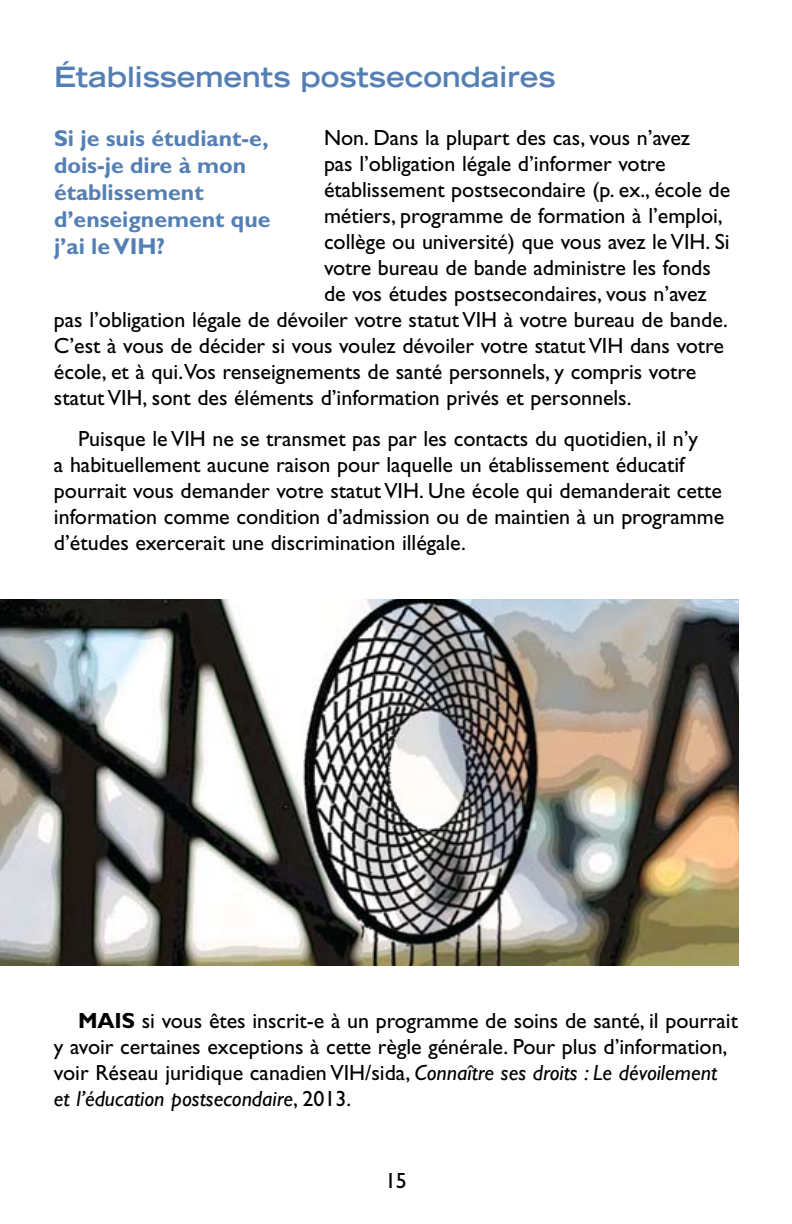
<style>
.page{position:relative;width:792px;height:1224px;background:#fff}
.page>*{position:absolute;margin:0;border:0;box-sizing:border-box;transform-origin:0 0}
.t1{font:700 expanded 28px "Trade Gothic LH";color:#547fb4}
.t2{font:700 23px/27px "Gill Sans";color:#547fb4}
.t3{font:22px/26px "Gill Sans";color:#000}
.s1{font-weight:700}
.s2{font-style:italic}
</style>
<div class="page">
<img style="left:0;top:599px;width:738px;height:367px">
<p class="t1" style="left:54px;top:59px;width:503px">Établissements postsecondaires</p>
<p class="t3" style="left:324px;top:125px;width:368px">Non. Dans la plupart des cas, vous n’avez</p>
<p class="t3" style="left:324px;top:151px;width:343px">pas l’obligation légale d’informer votre</p>
<p class="t3" style="left:324px;top:177px;width:408px">établissement postsecondaire (p. ex., école de</p>
<p class="t3" style="left:324px;top:203px;width:400px">métiers, programme de formation à l’emploi,</p>
<p class="t3" style="left:324px;top:229px;width:407px">collège ou université) que vous avez le VIH. Si</p>
<p class="t3" style="left:324px;top:255px;width:388px">votre bureau de bande administre les fonds</p>
<p class="t3" style="left:324px;top:281px;width:384px">de vos études postsecondaires, vous n’avez</p>
<p class="t3" style="left:54px;top:307px;width:676px">pas l’obligation légale de dévoiler votre statut VIH à votre bureau de bande.</p>
<p class="t3" style="left:54px;top:333px;width:671px">C’est à vous de décider si vous voulez dévoiler votre statut VIH dans votre</p>
<p class="t3" style="left:54px;top:359px;width:644px">école, et à qui.Vos renseignements de santé personnels, y compris votre</p>
<p class="t3" style="left:54px;top:385px;width:579px">statut VIH, sont des éléments d’information privés et personnels.</p>
<p class="t3" style="left:54px;top:426px;width:672px;text-indent:24px">Puisque le VIH ne se transmet pas par les contacts du quotidien, il n’y<br>a habituellement aucune raison pour laquelle un établissement éducatif pourrait vous demander votre statut VIH. Une école qui demanderait cette information comme condition d’admission ou de maintien à un programme d’études exercerait une discrimination illégale.</p>
<p class="t2" style="left:54px;top:125px;width:218px">Si je suis étudiant-e, dois-je dire à mon établissement d’enseignement que j’ai le VIH?</p>
<p class="t3" style="left:54px;top:1007px;width:686px;text-indent:24px"><span class="s1">MAIS</span> si vous êtes inscrit-e à un programme de soins de santé, il pourrait y avoir certaines exceptions à cette règle générale. Pour plus d’information, voir Réseau juridique canadien VIH/sida, <span class="s2">Connaître ses droits : Le dévoilement et l’éducation postsecondaire</span>, 2013.</p>
<p class="t3" style="left:385px;top:1168px;width:23px">15</p>
</div>
